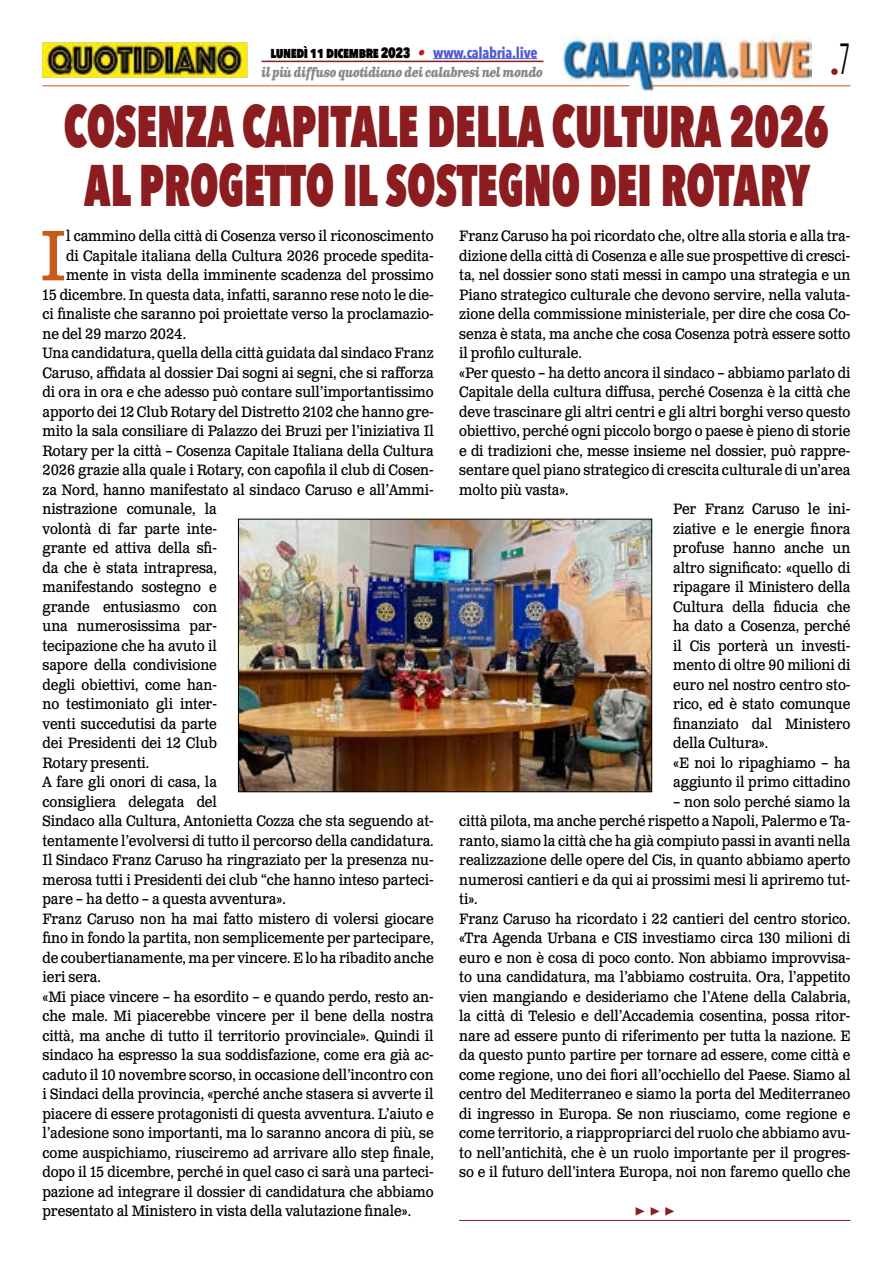
<style>
.page{position:relative;width:893px;height:1263px;background:#fff}
.page>*{position:absolute;margin:0;border:0;box-sizing:border-box;transform-origin:0 0}
.t1{font:71.25px "Clarendon Text Pro";color:#c85a19;scale:.9 1}
.t2{font:800 58.5px/58.5px "Avenir Next Condensed";color:#8b1c1f;text-align:center;scale:.76 1}
.t3{font:700 18px "Minion Pro";color:#8b1c1f}
.t4{font:18px "Avenir Next Condensed";color:#8b1c1f}
.t5{font:15px/19.5px "Clarendon Text Pro";letter-spacing:-.005em;color:#000;scale:.9 1}
.t6{font:800 15px "Avenir Next Condensed";letter-spacing:-.03em;color:#000;scale:.92 1}
.t7{font:italic 700 13.5px "Clarendon Text Pro";letter-spacing:-.05em;color:#878787;scale:.79 1}
.s1{font-family:"Clarendon Text Pro";font-weight:700;font-style:italic;color:#ca181a}
.s2{font-weight:700;color:#4f5cd6}
</style>
<div class="page">
<img style="left:563px;top:36px;width:248px;height:54px">
<hr style="left:43px;top:85px;width:586px;height:1px;background:#c85a19">
<hr style="left:651px;top:85px;width:199px;height:1px;background:#c85a19">
<hr style="left:433px;top:58px;width:105px;height:1px;background:#4f5cd6">
<hr style="left:261px;top:61px;width:282px;height:1px;background:#8b1c1f">
<img style="left:43px;top:43px;width:204px;height:34px">
<hr style="left:459px;top:1220px;width:391px;height:1px;background:#8b1c1f">
<img style="left:240px;top:521px;width:410px;height:269px">
<div style="left:238px;top:519px;width:414px;height:273px;border:1px solid #000"></div>
<p class="t6" style="left:270px;top:43px;width:292px">lunedì 11 dicembre 2023 <span class="s1">•</span> <span class="s2">www.calabria.live</span></p>
<p class="t7" style="left:261px;top:64px;width:358px">il più diffuso quotidiano dei calabresi nel mondo</p>
<p class="t4" style="left:830px;top:57px;width:22px">•<sup>7</sup></p>
<h2 class="t2" style="left:64px;top:97px;width:1008px">COSENZA CAPITALE DELLA CULTURA 2026<br>AL PROGETTO IL SOSTEGNO DEI ROTARY</h2>
<h1 class="t1" style="left:40px;top:212px;width:31px">I</h1>
<p class="t5" style="left:66px;top:227px;width:410px">l cammino della città di Cosenza verso il riconoscimento</p>
<p class="t5" style="left:66px;top:247px;width:410px">di Capitale italiana della Cultura 2026 procede spedita-</p>
<p class="t5" style="left:66px;top:266px;width:410px">mente in vista della imminente scadenza del prossimo</p>
<p class="t5" style="left:43px;top:286px;width:436px">15 dicembre. In questa data, infatti, saranno rese noto le die-</p>
<p class="t5" style="left:43px;top:305px;width:436px">ci finaliste che saranno poi proiettate verso la proclamazio-</p>
<p class="t5" style="left:43px;top:325px;width:161px">ne del 29 marzo 2024.</p>
<p class="t5" style="left:43px;top:344px;width:436px">Una candidatura, quella della città guidata dal sindaco Franz</p>
<p class="t5" style="left:43px;top:364px;width:436px">Caruso, affidata al dossier Dai sogni ai segni, che si rafforza</p>
<p class="t5" style="left:43px;top:383px;width:436px">di ora in ora e che adesso può contare sull’importantissimo</p>
<p class="t5" style="left:43px;top:403px;width:436px">apporto dei 12 Club Rotary del Distretto 2102 che hanno gre-</p>
<p class="t5" style="left:43px;top:422px;width:436px">mito la sala consiliare di Palazzo dei Bruzi per l’iniziativa Il</p>
<p class="t5" style="left:43px;top:442px;width:436px">Rotary per la città – Cosenza Capitale Italiana della Cultura</p>
<p class="t5" style="left:43px;top:461px;width:436px">2026 grazie alla quale i Rotary, con capofila il club di Cosen-</p>
<p class="t5" style="left:43px;top:481px;width:436px">za Nord, hanno manifestato al sindaco Caruso e all’Ammi-</p>
<p class="t5" style="left:43px;top:500px;width:195px">nistrazione comunale, la</p>
<p class="t5" style="left:43px;top:520px;width:195px">volontà di far parte inte-</p>
<p class="t5" style="left:43px;top:539px;width:195px">grante ed attiva della sfi-</p>
<p class="t5" style="left:43px;top:559px;width:195px">da che è stata intrapresa,</p>
<p class="t5" style="left:43px;top:578px;width:195px">manifestando sostegno e</p>
<p class="t5" style="left:43px;top:598px;width:195px">grande entusiasmo con</p>
<p class="t5" style="left:43px;top:617px;width:195px">una numerosissima par-</p>
<p class="t5" style="left:43px;top:637px;width:195px">tecipazione che ha avuto il</p>
<p class="t5" style="left:43px;top:656px;width:195px">sapore della condivisione</p>
<p class="t5" style="left:43px;top:676px;width:195px">degli obiettivi, come han-</p>
<p class="t5" style="left:43px;top:695px;width:195px">no testimoniato gli inter-</p>
<p class="t5" style="left:43px;top:715px;width:195px">venti succedutisi da parte</p>
<p class="t5" style="left:43px;top:734px;width:195px">dei Presidenti dei 12 Club</p>
<p class="t5" style="left:43px;top:754px;width:120px">Rotary presenti.</p>
<p class="t5" style="left:43px;top:773px;width:195px">A fare gli onori di casa, la</p>
<p class="t5" style="left:43px;top:793px;width:195px">consigliera delegata del</p>
<p class="t5" style="left:43px;top:812px;width:436px">Sindaco alla Cultura, Antonietta Cozza che sta seguendo at-</p>
<p class="t5" style="left:43px;top:832px;width:436px">tentamente l’evolversi di tutto il percorso della candidatura.</p>
<p class="t5" style="left:43px;top:851px;width:436px">Il Sindaco Franz Caruso ha ringraziato per la presenza nu-</p>
<p class="t5" style="left:43px;top:871px;width:436px">merosa tutti i Presidenti dei club “che hanno inteso parteci-</p>
<p class="t5" style="left:43px;top:890px;width:272px">pare – ha detto – a questa avventura».</p>
<p class="t5" style="left:43px;top:910px;width:436px">Franz Caruso non ha mai fatto mistero di volersi giocare</p>
<p class="t5" style="left:43px;top:929px;width:436px">fino in fondo la partita, non semplicemente per partecipare,</p>
<p class="t5" style="left:43px;top:949px;width:436px">de coubertianamente, ma per vincere. E lo ha ribadito anche</p>
<p class="t5" style="left:43px;top:968px;width:66px">ieri sera.</p>
<p class="t5" style="left:43px;top:988px;width:436px">«Mi piace vincere – ha esordito – e quando perdo, resto an-</p>
<p class="t5" style="left:43px;top:1007px;width:436px">che male. Mi piacerebbe vincere per il bene della nostra</p>
<p class="t5" style="left:43px;top:1027px;width:436px">città, ma anche di tutto il territorio provinciale». Quindi il</p>
<p class="t5" style="left:43px;top:1046px;width:436px">sindaco ha espresso la sua soddisfazione, come era già ac-</p>
<p class="t5" style="left:43px;top:1066px;width:436px">caduto il 10 novembre scorso, in occasione dell’incontro con</p>
<p class="t5" style="left:43px;top:1085px;width:436px">i Sindaci della provincia, «perché anche stasera si avverte il</p>
<p class="t5" style="left:43px;top:1105px;width:436px">piacere di essere protagonisti di questa avventura. L’aiuto e</p>
<p class="t5" style="left:43px;top:1124px;width:436px">l’adesione sono importanti, ma lo saranno ancora di più, se</p>
<p class="t5" style="left:43px;top:1144px;width:436px">come auspichiamo, riusciremo ad arrivare allo step finale,</p>
<p class="t5" style="left:43px;top:1163px;width:436px">dopo il 15 dicembre, perché in quel caso ci sarà una parteci-</p>
<p class="t5" style="left:43px;top:1183px;width:436px">pazione ad integrare il dossier di candidatura che abbiamo</p>
<p class="t5" style="left:43px;top:1202px;width:411px">presentato al Ministero in vista della valutazione finale».</p>
<p class="t5" style="left:459px;top:227px;width:436px">Franz Caruso ha poi ricordato che, oltre alla storia e alla tra-</p>
<p class="t5" style="left:459px;top:247px;width:436px">dizione della città di Cosenza e alle sue prospettive di cresci-</p>
<p class="t5" style="left:459px;top:266px;width:436px">ta, nel dossier sono stati messi in campo una strategia e un</p>
<p class="t5" style="left:459px;top:286px;width:436px">Piano strategico culturale che devono servire, nella valuta-</p>
<p class="t5" style="left:459px;top:305px;width:436px">zione della commissione ministeriale, per dire che cosa Co-</p>
<p class="t5" style="left:459px;top:325px;width:436px">senza è stata, ma anche che cosa Cosenza potrà essere sotto</p>
<p class="t5" style="left:459px;top:344px;width:138px">il profilo culturale.</p>
<p class="t5" style="left:459px;top:364px;width:436px">«Per questo – ha detto ancora il sindaco – abbiamo parlato di</p>
<p class="t5" style="left:459px;top:383px;width:436px">Capitale della cultura diffusa, perché Cosenza è la città che</p>
<p class="t5" style="left:459px;top:403px;width:436px">deve trascinare gli altri centri e gli altri borghi verso questo</p>
<p class="t5" style="left:459px;top:422px;width:436px">obiettivo, perché ogni piccolo borgo o paese è pieno di storie</p>
<p class="t5" style="left:459px;top:442px;width:436px">e di tradizioni che, messe insieme nel dossier, può rappre-</p>
<p class="t5" style="left:459px;top:461px;width:436px">sentare quel piano strategico di crescita culturale di un’area</p>
<p class="t5" style="left:459px;top:481px;width:123px">molto più vasta».</p>
<p class="t5" style="left:673px;top:500px;width:198px">Per Franz Caruso le ini-</p>
<p class="t5" style="left:673px;top:520px;width:198px">ziative e le energie finora</p>
<p class="t5" style="left:673px;top:539px;width:198px">profuse hanno anche un</p>
<p class="t5" style="left:673px;top:559px;width:198px">altro significato: «quello di</p>
<p class="t5" style="left:673px;top:578px;width:198px">ripagare il Ministero della</p>
<p class="t5" style="left:673px;top:598px;width:198px">Cultura della fiducia che</p>
<p class="t5" style="left:673px;top:617px;width:198px">ha dato a Cosenza, perché</p>
<p class="t5" style="left:673px;top:637px;width:198px">il Cis porterà un investi-</p>
<p class="t5" style="left:673px;top:656px;width:198px">mento di oltre 90 milioni di</p>
<p class="t5" style="left:673px;top:676px;width:198px">euro nel nostro centro sto-</p>
<p class="t5" style="left:673px;top:695px;width:198px">rico, ed è stato comunque</p>
<p class="t5" style="left:673px;top:715px;width:198px">finanziato dal Ministero</p>
<p class="t5" style="left:673px;top:734px;width:107px">della Cultura».</p>
<p class="t5" style="left:673px;top:754px;width:198px">«E noi lo ripaghiamo – ha</p>
<p class="t5" style="left:673px;top:773px;width:198px">aggiunto il primo cittadino</p>
<p class="t5" style="left:459px;top:793px;width:436px;text-indent:214px">– non solo perché siamo la città pilota, ma anche perché rispetto a Napoli, Palermo e Ta&shy;ranto, siamo la città che ha già compiuto passi in avanti nella realizzazione delle opere del Cis, in quanto abbiamo aperto numerosi cantieri e da qui ai prossimi mesi li apriremo tut&shy;ti».<br>Franz Caruso ha ricordato i 22 cantieri del centro storico. «Tra Agenda Urbana e CIS investiamo circa 130 milioni di euro e non è cosa di poco conto. Non abbiamo improvvisa&shy;to una candidatura, ma l’abbiamo costruita. Ora, l’appetito vien mangiando e desideriamo che l’Atene della Calabria, la città di Telesio e dell’Accademia cosentina, possa ritor&shy;nare ad essere punto di riferimento per tutta la nazione. E da questo punto partire per tornare ad essere, come città e come regione, uno dei fiori all’occhiello del Paese. Siamo al centro del Mediterraneo e siamo la porta del Mediterraneo di ingresso in Europa. Se non riusciamo, come regione e come territorio, a riappropriarci del ruolo che abbiamo avu&shy;to nell’antichità, che è un ruolo importante per il progres&shy;so e il futuro dell’intera Europa, noi non faremo quello che</p>
<p class="t3" style="left:635px;top:1197px;width:42px">▶ ▶ ▶</p>
</div>
